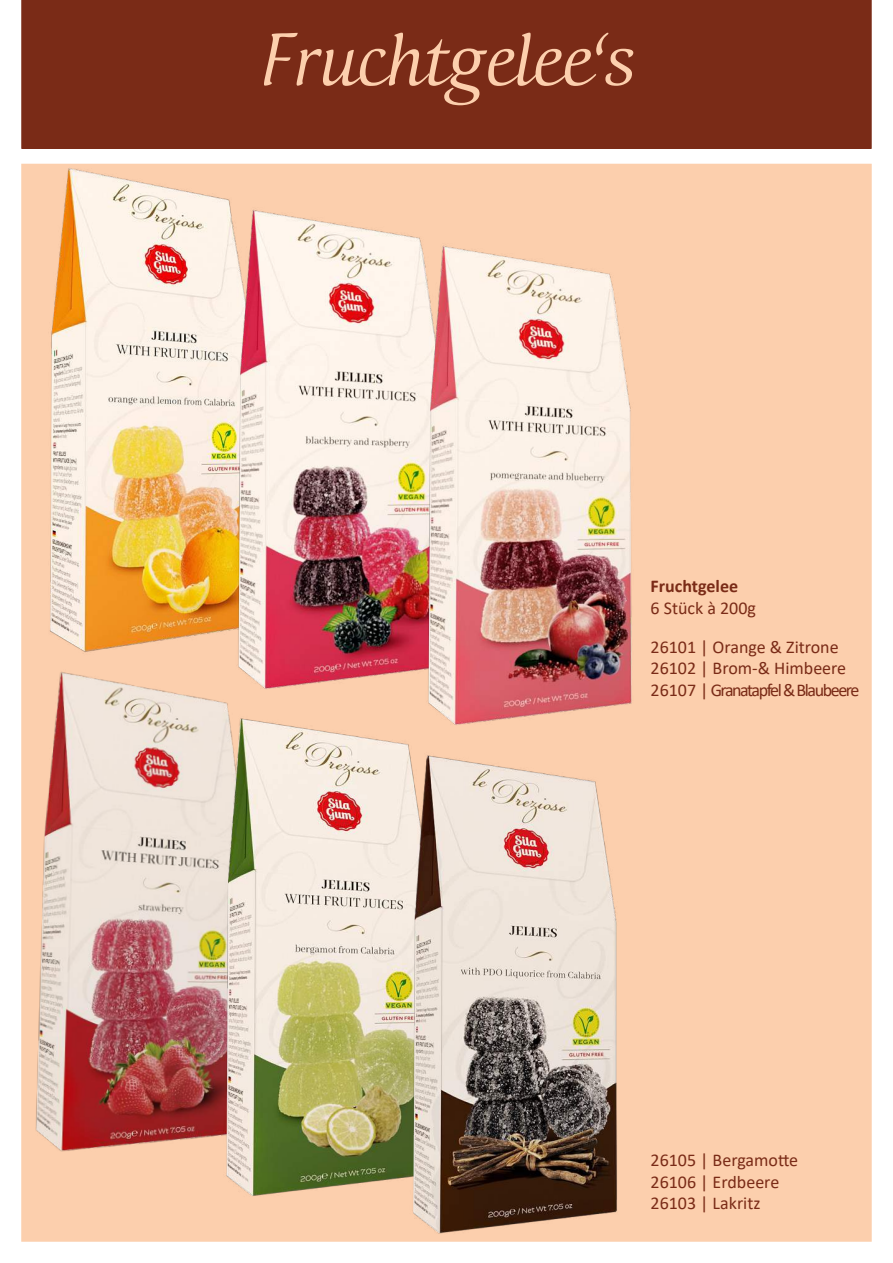
<style>
.page{position:relative;width:893px;height:1263px;background:#fff}
.page>*{position:absolute;margin:0;border:0;box-sizing:border-box;transform-origin:0 0}
.t1{font:72px "Orbi Calligraphic One";color:#fccfad}
.t2{font:18px/21.6px "Calibri";color:#7a2b17}
.t3{font:700 18px "Calibri";color:#7a2b17}
</style>
<div class="page">
<div style="left:21px;top:164px;width:851px;height:1078px;background:#fccfad;border:2px solid #fccfad"></div>
<div style="left:21px;top:0;width:851px;height:149px;background:#7a2b17"></div>
<img style="left:21px;top:109px;width:439px;height:499px">
<img style="left:51px;top:147px;width:554px;height:461px">
<img style="left:242px;top:184px;width:390px;height:472px">
<img style="left:21px;top:608px;width:401px;height:603px">
<img style="left:40px;top:656px;width:592px;height:586px">
<img style="left:237px;top:693px;width:585px;height:549px">
<h1 class="t1" style="left:262px;top:10px;width:374px">Fruchtgelee‘s</h1>
<p class="t3" style="left:651px;top:573px;width:89px">Fruchtgelee</p>
<p class="t2" style="left:651px;top:596px;width:107px">6 Stück à 200g</p>
<p class="t2" style="left:651px;top:635px;width:210px">26101 | Orange &amp; Zitrone<br>26102 | Brom-&amp; Himbeere<br>26107 | Granatapfel &amp; Blaubeere</p>
<p class="t2" style="left:651px;top:1149px;width:149px">26105 | Bergamotte<br>26106 | Erdbeere<br>26103 | Lakritz</p>
</div>
